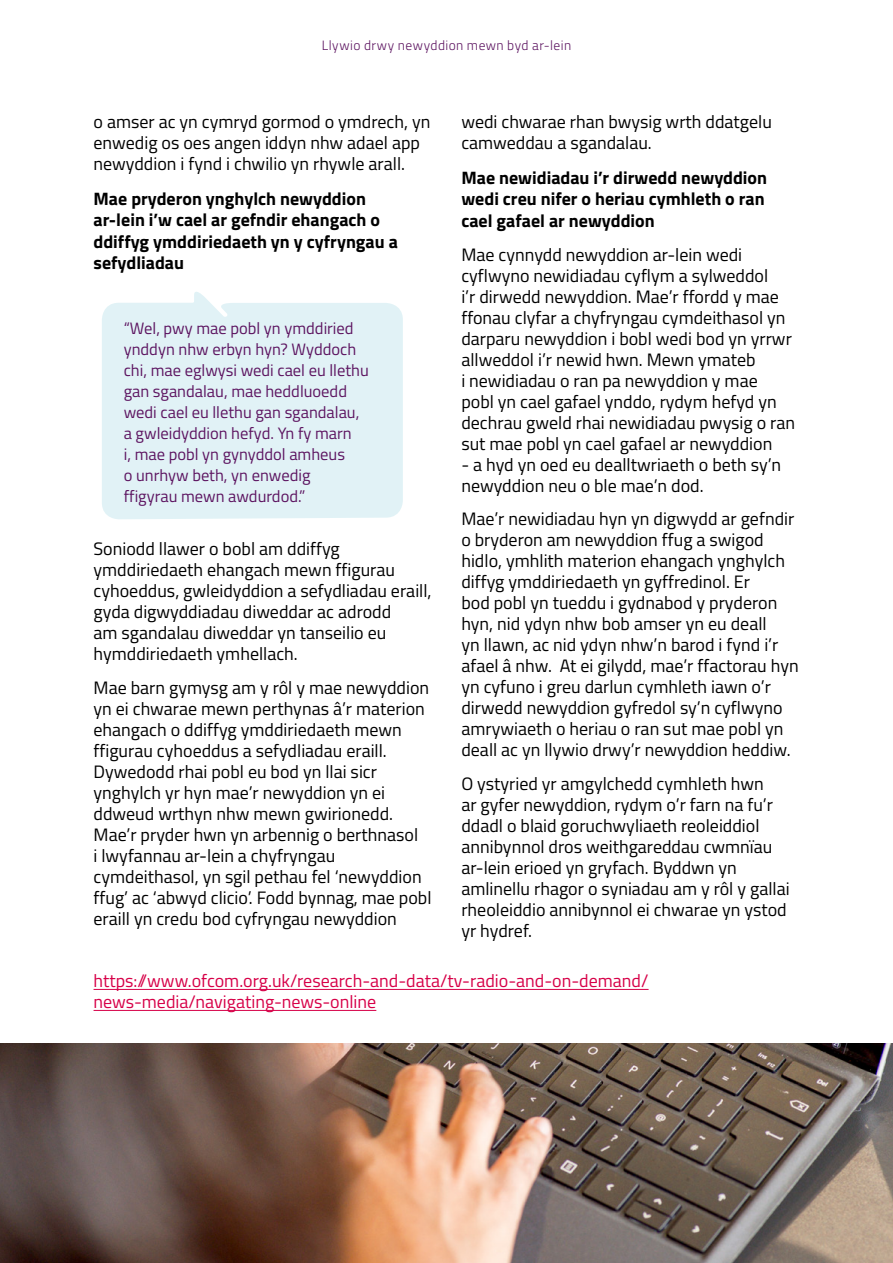
<style>
.page{position:relative;width:893px;height:1263px;background:#fff}
.page>*{position:absolute;margin:0;border:0;box-sizing:border-box;transform-origin:0 0}
.t1{font:18px/21px "Titillium";color:#000}
.strong{font:700 18px/21.6px "Titillium";color:#000}
.t2{font:18px/21px "Titillium";color:#d70048}
.quote{font:16.5px/21px "Titillium";color:#5d1561}
.t3{font:300 13.5px "Titillium";letter-spacing:.03em;color:#5d1561}
</style>
<div class="page">
<div style="left:102px;top:292px;width:301px;height:227px;background:#e1f2f6"></div>
<img style="left:0;top:1044px;width:893px;height:219px">
<hr style="left:94px;top:989px;width:555px;height:1px;background:#d70048">
<hr style="left:94px;top:1010px;width:282px;height:1px;background:#d70048">
<p class="t3" style="left:322px;top:35px;width:251px">Llywio drwy newyddion mewn byd ar-lein</p>
<p class="t1" style="left:94px;top:111px;width:338px">o amser ac yn cymryd gormod o ymdrech, yn enwedig os oes angen iddyn nhw adael app newyddion i fynd i chwilio yn rhywle arall.</p>
<p class="strong" style="left:94px;top:187px;width:306px">Mae pryderon ynghylch newyddion ar-lein i’w cael ar gefndir ehangach o ddiffyg ymddiriedaeth yn y cyfryngau a sefydliadau</p>
<p class="quote" style="left:124px;top:317px;width:247px">“Wel, pwy mae pobl yn ymddiried ynddyn nhw erbyn hyn? Wyddoch chi, mae eglwysi wedi cael eu llethu gan sgandalau, mae heddluoedd wedi cael eu llethu gan sgandalau, a gwleidyddion hefyd. Yn fy marn<br>i, mae pobl yn gynyddol amheus<br>o unrhyw beth, yn enwedig<br>ffigyrau mewn awdurdod.”</p>
<p class="t1" style="left:94px;top:538px;width:340px">Soniodd llawer o bobl am ddiffyg ymddiriedaeth ehangach mewn ffigurau cyhoeddus, gwleidyddion a sefydliadau eraill, gyda digwyddiadau diweddar ac adrodd<br>am sgandalau diweddar yn tanseilio eu hymddiriedaeth ymhellach.</p>
<p class="t1" style="left:94px;top:676px;width:340px">Mae barn gymysg am y rôl y mae newyddion yn ei chwarae mewn perthynas â’r materion ehangach o ddiffyg ymddiriedaeth mewn ffigurau cyhoeddus a sefydliadau eraill.<br>Dywedodd rhai pobl eu bod yn llai sicr ynghylch yr hyn mae’r newyddion yn ei ddweud wrthyn nhw mewn gwirionedd.<br>Mae’r pryder hwn yn arbennig o berthnasol<br>i lwyfannau ar-lein a chyfryngau cymdeithasol, yn sgil pethau fel ‘newyddion ffug’ ac ‘abwyd clicio’. Fodd bynnag, mae pobl eraill yn credu bod cyfryngau newyddion</p>
<p class="t1" style="left:461px;top:111px;width:312px">wedi chwarae rhan bwysig wrth ddatgelu camweddau a sgandalau.</p>
<p class="strong" style="left:461px;top:166px;width:307px">Mae newidiadau i’r dirwedd newyddion wedi creu nifer o heriau cymhleth o ran cael gafael ar newyddion</p>
<p class="t1" style="left:461px;top:243px;width:335px">Mae cynnydd newyddion ar-lein wedi cyflwyno newidiadau cyflym a sylweddol<br>i’r dirwedd newyddion. Mae’r ffordd y mae ffonau clyfar a chyfryngau cymdeithasol yn darparu newyddion i bobl wedi bod yn yrrwr allweddol i’r newid hwn. Mewn ymateb<br>i newidiadau o ran pa newyddion y mae<br>pobl yn cael gafael ynddo, rydym hefyd yn dechrau gweld rhai newidiadau pwysig o ran sut mae pobl yn cael gafael ar newyddion</p>
<p class="t1" style="left:461px;top:453px;width:321px">- a hyd yn oed eu dealltwriaeth o beth sy’n newyddion neu o ble mae’n dod.</p>
<p class="t1" style="left:461px;top:508px;width:339px">Mae’r newidiadau hyn yn digwydd ar gefndir o bryderon am newyddion ffug a swigod hidlo, ymhlith materion ehangach ynghylch diffyg ymddiriedaeth yn gyffredinol. Er<br>bod pobl yn tueddu i gydnabod y pryderon hyn, nid ydyn nhw bob amser yn eu deall<br>yn llawn, ac nid ydyn nhw’n barod i fynd i’r afael â nhw. At ei gilydd, mae’r ffactorau hyn yn cyfuno i greu darlun cymhleth iawn o’r dirwedd newyddion gyfredol sy’n cyflwyno amrywiaeth o heriau o ran sut mae pobl yn deall ac yn llywio drwy’r newyddion heddiw.</p>
<p class="t1" style="left:461px;top:772px;width:330px">O ystyried yr amgylchedd cymhleth hwn<br>ar gyfer newyddion, rydym o’r farn na fu’r ddadl o blaid goruchwyliaeth reoleiddiol annibynnol dros weithgareddau cwmnïau ar-lein erioed yn gryfach. Byddwn yn amlinellu rhagor o syniadau am y rôl y gallai rheoleiddio annibynnol ei chwarae yn ystod yr hydref.</p>
<p class="t2" style="left:94px;top:970px;width:556px">https://www.ofcom.org.uk/research-and-data/tv-radio-and-on-demand/ news-media/navigating-news-online</p>
</div>
